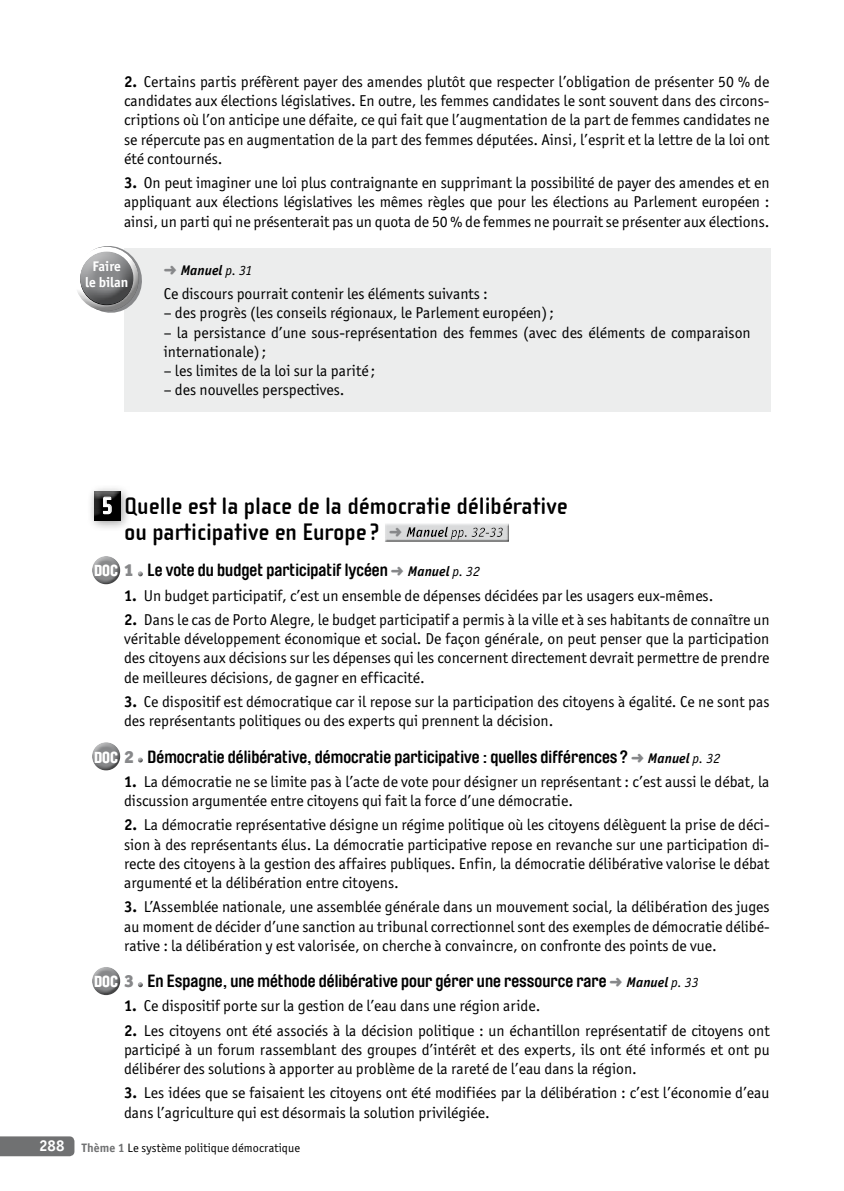
<style>
.page{position:relative;width:844px;height:1191px;background:#fff}
.page>*{position:absolute;margin:0;border:0;box-sizing:border-box;transform-origin:0 0}
.t1{font:700 24.5px/26.2px "Cholla Sans";color:#000}
.t2{font:700 17.5px "Brauer Neue";color:#000}
.t3{font:15.75px/19.2px "Officina San ITC";color:#000;text-align:justify}
.t4{font:700 14px/16.4px "Officina San ITC";color:#fff;text-align:center}
.t5{font:italic 700 14px "Officina San ITC";color:#000}
.t6{font:12.25px "Officina San ITC";letter-spacing:.01em;color:#000}
.s1{font-weight:700}
.s2{color:#87888a}
.s3{font-weight:400}
.s4{font-size:24.32px;color:#fff}
.s5{font-weight:900;font-size:15.75px;color:#fff}
.s6{font-family:"Officina San ITC";font-weight:900;color:#87888a}
.s7{font-family:"Officina San ITC";font-style:italic;font-size:14px}
.s8{font-family:"Officina San ITC";font-weight:400;font-style:italic;font-size:14px}
.s9{font-weight:700;font-size:15.75px;color:#fff}
.s10{font-weight:700;color:#707172}
</style>
<div class="page">
<svg style="left:0;top:1136px;width:74px;height:20px"></svg>
<div style="left:124px;top:248px;width:646px;height:164px;background:#eceded"></div>
<svg style="left:101px;top:269px;width:41px;height:44px"></svg>
<div style="left:72px;top:245px;width:68px;height:48px;background:#fff;opacity:.5"></div>
<div style="left:72px;top:256px;width:68px;height:55px;background:#000;opacity:.5"></div>
<div style="left:78px;top:247px;width:56px;height:41px;background:#fff;opacity:.5"></div>
<div style="left:78px;top:258px;width:56px;height:48px;background:#000;opacity:.5"></div>
<div style="left:86px;top:484px;width:46px;height:48px;background:#000;opacity:.4"></div>
<div style="left:94px;top:488px;width:29px;height:31px;background:#ececec"></div>
<div style="left:94px;top:491px;width:29px;height:30px;background:#000;opacity:.5"></div>
<svg style="left:102px;top:496px;width:10px;height:19px"></svg>
<div style="left:384px;top:522px;width:127px;height:22px;background:#000;opacity:.75"></div>
<div style="left:91px;top:553px;width:31px;height:26px;background:#fff;opacity:.5"></div>
<div style="left:91px;top:560px;width:31px;height:24px;background:#000;opacity:.5"></div>
<div style="left:137px;top:571px;width:8px;height:7px;background:#000;opacity:.5"></div>
<div style="left:91px;top:739px;width:31px;height:26px;background:#fff;opacity:.5"></div>
<div style="left:91px;top:746px;width:31px;height:24px;background:#000;opacity:.5"></div>
<div style="left:137px;top:757px;width:8px;height:7px;background:#000;opacity:.5"></div>
<div style="left:91px;top:964px;width:31px;height:25px;background:#fff;opacity:.5"></div>
<div style="left:91px;top:970px;width:31px;height:25px;background:#000;opacity:.5"></div>
<div style="left:137px;top:982px;width:8px;height:6px;background:#000;opacity:.5"></div>
<p class="t3" style="left:124px;top:72px;width:646px"><span class="s1">2.</span> Certains partis préfèrent payer des amendes plutôt que respecter l’obligation de présenter 50 % de candidates aux élections législatives. En outre, les femmes candidates le sont souvent dans des circons&shy;criptions où l’on anticipe une défaite, ce qui fait que l’augmentation de la part de femmes candidates ne se répercute pas en augmentation de la part des femmes députées. Ainsi, l’esprit et la lettre de la loi ont été contournés.</p>
<p class="t3" style="left:124px;top:173px;width:646px"><span class="s1">3.</span> On peut imaginer une loi plus contraignante en supprimant la possibilité de payer des amendes et en appliquant aux élections législatives les mêmes règles que pour les élections au Parlement européen : ainsi, un parti qui ne présenterait pas un quota de 50 % de femmes ne pourrait se présenter aux élections.</p>
<p class="t5" style="left:164px;top:262px;width:90px"><span class="s2">➜</span> Manuel <span class="s3">p. 31</span></p>
<p class="t3" style="left:164px;top:284px;width:325px">Ce discours pourrait contenir les éléments suivants :</p>
<p class="t3" style="left:164px;top:303px;width:391px">– des progrès (les conseils régionaux, le Parlement européen);</p>
<p class="t3" style="left:164px;top:323px;width:588px">– la persistance d’une sous-représentation des femmes (avec des éléments de comparaison internationale);</p>
<p class="t3" style="left:164px;top:361px;width:213px">– les limites de la loi sur la parité ;</p>
<p class="t3" style="left:164px;top:380px;width:182px">– des nouvelles perspectives.</p>
<p class="t4" style="left:85px;top:258px;width:45px">Faire<br>le bilan</p>
<h1 class="t1" style="left:124px;top:493px;width:445px;text-indent:-23px"><span class="s4">5</span> Quelle est la place de la démocratie délibérative ou participative en Europe ? <span class="s2">➜</span></h1>
<p class="t2" style="left:94px;top:560px;width:387px"><span class="s5">DOC</span> <span class="s6">1</span> Le vote du budget participatif lycéen <span class="s2">➜</span> <span class="s7">Manuel</span> <span class="s8">p. 32</span></p>
<p class="t3" style="left:124px;top:585px;width:590px"><span class="s1">1.</span> Un budget participatif, c’est un ensemble de dépenses décidées par les usagers eux-mêmes.</p>
<p class="t3" style="left:124px;top:610px;width:646px"><span class="s1">2.</span> Dans le cas de Porto Alegre, le budget participatif a permis à la ville et à ses habitants de connaître un véritable développement économique et social. De façon générale, on peut penser que la participation des citoyens aux décisions sur les dépenses qui les concernent directement devrait permettre de prendre de meilleures décisions, de gagner en efficacité.</p>
<p class="t3" style="left:124px;top:692px;width:646px"><span class="s1">3.</span> Ce dispositif est démocratique car il repose sur la participation des citoyens à égalité. Ce ne sont pas des représentants politiques ou des experts qui prennent la décision.</p>
<p class="t2" style="left:94px;top:746px;width:627px"><span class="s5">DOC</span> <span class="s6">2</span> Démocratie délibérative, démocratie participative : quelles différences ? <span class="s2">➜</span> <span class="s7">Manuel</span> <span class="s8">p. 32</span></p>
<p class="t3" style="left:124px;top:771px;width:646px"><span class="s1">1.</span> La démocratie ne se limite pas à l’acte de vote pour désigner un représentant : c’est aussi le débat, la discussion argumentée entre citoyens qui fait la force d’une démocratie.</p>
<p class="t3" style="left:124px;top:815px;width:646px"><span class="s1">2.</span> La démocratie représentative désigne un régime politique où les citoyens délèguent la prise de déci&shy;sion à des représentants élus. La démocratie participative repose en revanche sur une participation di&shy;recte des citoyens à la gestion des affaires publiques. Enfin, la démocratie délibérative valorise le débat argumenté et la délibération entre citoyens.</p>
<p class="t3" style="left:124px;top:897px;width:646px"><span class="s1">3.</span> L’Assemblée nationale, une assemblée générale dans un mouvement social, la délibération des juges au moment de décider d’une sanction au tribunal correctionnel sont des exemples de démocratie délibé&shy;rative : la délibération y est valorisée, on cherche à convaincre, on confronte des points de vue.</p>
<p class="t2" style="left:94px;top:971px;width:606px"><span class="s5">DOC</span> <span class="s6">3</span> En Espagne, une méthode délibérative pour gérer une ressource rare <span class="s2">➜</span> <span class="s7">Manuel</span> <span class="s8">p. 33</span></p>
<p class="t3" style="left:124px;top:996px;width:417px"><span class="s1">1.</span> Ce dispositif porte sur la gestion de l’eau dans une région aride.</p>
<p class="t3" style="left:124px;top:1020px;width:646px"><span class="s1">2.</span> Les citoyens ont été associés à la décision politique : un échantillon représentatif de citoyens ont participé à un forum rassemblant des groupes d’intérêt et des experts, ils ont été informés et ont pu délibérer des solutions à apporter au problème de la rareté de l’eau dans la région.</p>
<p class="t3" style="left:124px;top:1083px;width:646px"><span class="s1">3.</span> Les idées que se faisaient les citoyens ont été modifiées par la délibération : c’est l’économie d’eau dans l’agriculture qui est désormais la solution privilégiée.</p>
<p class="t6" style="left:39px;top:1140px;width:262px"><span class="s9">288</span> <span class="s10">Thème 1</span> Le système politique démocratique</p>
</div>
